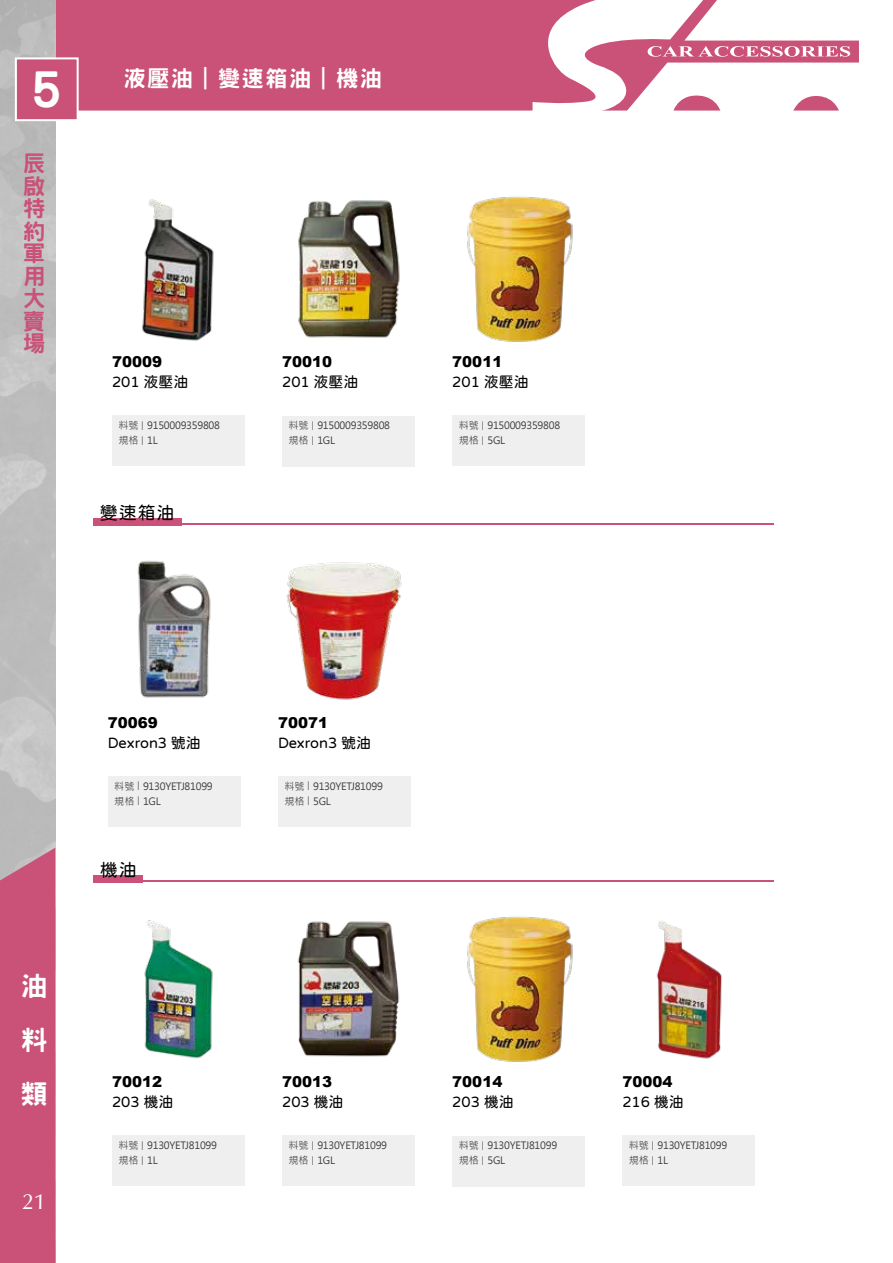
<style>
.page{position:relative;width:893px;height:1263px;background:#fff}
.page>*{position:absolute;margin:0;border:0;box-sizing:border-box;transform-origin:0 0}
.t1{font:800 48.6px "Han Wang Hei";color:#fff}
.t2{font:800 27px/54px "Han Wang Hei";color:#fff;text-align:justify}
.t3{font:800 22.5px "Han Wang Hei";letter-spacing:.05em;color:#fff}
.t4{font:800 22.5px/22.5px "Han Wang Hei";color:#ca5178;text-align:justify}
.t5{font:22.05px "Zapf Humanist 601 BT";color:#fff}
.t6{font:18px "jf openhuninn 1.0";letter-spacing:.05em;color:#000}
.t7{font:15px "jf openhuninn 1.0";color:#000}
.t8{font:900 15px "Arial";color:#000}
.t9{font:10.05px/15px "Microsoft Jheng Hei";letter-spacing:-.025em;color:#3e3a39}
.s1{font-size:8.1px}
</style>
<div class="page">
<div style="left:55px;top:0;width:472px;height:111px;background:#ca5178"></div>
<div style="left:0;top:848px;width:55px;height:415px;background:#ca5178"></div>
<svg style="left:527px;top:0;width:332px;height:111px"></svg>
<div style="left:16px;top:58px;width:62px;height:62px;background:#ca5178"></div>
<div style="left:15px;top:57px;width:64px;height:64px;border:2px solid #fff"></div>
<div style="left:94px;top:518px;width:88px;height:7px;background:#ca5178"></div>
<hr style="left:143px;top:523px;width:631px;height:2px;background:#ca5178">
<div style="left:108px;top:776px;width:133px;height:51px;background:#efefef"></div>
<div style="left:278px;top:776px;width:133px;height:51px;background:#efefef"></div>
<img style="left:137px;top:560px;width:74px;height:138px">
<img style="left:286px;top:562px;width:116px;height:138px">
<div style="left:94px;top:875px;width:49px;height:7px;background:#ca5178"></div>
<hr style="left:140px;top:880px;width:634px;height:2px;background:#ca5178">
<img style="left:656px;top:920px;width:66px;height:139px">
<div style="left:622px;top:1135px;width:133px;height:51px;background:#efefef"></div>
<img style="left:144px;top:920px;width:69px;height:139px">
<div style="left:112px;top:1135px;width:133px;height:51px;background:#efefef"></div>
<img style="left:297px;top:921px;width:103px;height:136px">
<img style="left:467px;top:916px;width:106px;height:146px">
<div style="left:282px;top:1135px;width:133px;height:51px;background:#efefef"></div>
<div style="left:452px;top:1135px;width:133px;height:51px;background:#efefef"></div>
<img style="left:142px;top:199px;width:72px;height:142px">
<img style="left:298px;top:200px;width:102px;height:138px">
<img style="left:467px;top:196px;width:106px;height:146px">
<div style="left:112px;top:415px;width:133px;height:51px;background:#efefef"></div>
<div style="left:282px;top:416px;width:133px;height:51px;background:#efefef"></div>
<div style="left:452px;top:415px;width:133px;height:51px;background:#efefef"></div>
<h1 class="t1" style="left:31px;top:64px;width:32px">5</h1>
<h3 class="t4" style="left:23px;top:152px;width:23px">辰啟特約軍用大賣場</h3>
<h3 class="t3" style="left:123px;top:66px;width:260px">液壓油｜變速箱油｜機油</h3>
<h3 class="t8" style="left:112px;top:351px;width:52px">70009</h3>
<h3 class="t7" style="left:112px;top:372px;width:78px">201 液壓油</h3>
<h3 class="t8" style="left:282px;top:351px;width:52px">70010</h3>
<h3 class="t7" style="left:282px;top:372px;width:78px">201 液壓油</h3>
<h3 class="t8" style="left:452px;top:351px;width:52px">70011</h3>
<h3 class="t7" style="left:452px;top:372px;width:78px">201 液壓油</h3>
<p class="t9" style="left:118px;top:418px;width:103px">料號<span class="s1">｜</span>9150009359808規格<span class="s1">｜</span>1L</p>
<p class="t9" style="left:289px;top:418px;width:103px">料號<span class="s1">｜</span>9150009359808規格<span class="s1">｜</span>1GL</p>
<p class="t9" style="left:459px;top:418px;width:103px">料號<span class="s1">｜</span>9150009359808規格<span class="s1">｜</span>5GL</p>
<h3 class="t6" style="left:100px;top:501px;width:76px">變速箱油</h3>
<h2 class="t2" style="left:21px;top:959px;width:28px">油料類</h2>
<h3 class="t5" style="left:22px;top:1188px;width:26px">21</h3>
<h3 class="t8" style="left:108px;top:712px;width:52px">70069</h3>
<h3 class="t7" style="left:108px;top:733px;width:95px">Dexron3 號油</h3>
<p class="t9" style="left:114px;top:778px;width:100px">料號<span class="s1">｜</span>9130YETJ81099規格<span class="s1">｜</span>1GL</p>
<h3 class="t6" style="left:100px;top:858px;width:38px">機油</h3>
<h3 class="t8" style="left:112px;top:1071px;width:52px">70012</h3>
<h3 class="t7" style="left:112px;top:1092px;width:63px">203 機油</h3>
<p class="t9" style="left:118px;top:1138px;width:100px">料號<span class="s1">｜</span>9130YETJ81099規格<span class="s1">｜</span>1L</p>
<h3 class="t8" style="left:278px;top:712px;width:52px">70071</h3>
<h3 class="t7" style="left:278px;top:733px;width:95px">Dexron3 號油</h3>
<p class="t9" style="left:284px;top:778px;width:100px">料號<span class="s1">｜</span>9130YETJ81099規格<span class="s1">｜</span>5GL</p>
<h3 class="t8" style="left:282px;top:1071px;width:52px">70013</h3>
<h3 class="t7" style="left:282px;top:1092px;width:63px">203 機油</h3>
<h3 class="t8" style="left:452px;top:1071px;width:52px">70014</h3>
<h3 class="t7" style="left:452px;top:1092px;width:63px">203 機油</h3>
<p class="t9" style="left:289px;top:1138px;width:100px">料號<span class="s1">｜</span>9130YETJ81099規格<span class="s1">｜</span>1GL</p>
<p class="t9" style="left:459px;top:1138px;width:100px">料號<span class="s1">｜</span>9130YETJ81099規格<span class="s1">｜</span>5GL</p>
<h3 class="t8" style="left:622px;top:1071px;width:52px">70004</h3>
<h3 class="t7" style="left:622px;top:1092px;width:63px">216 機油</h3>
<p class="t9" style="left:629px;top:1138px;width:100px">料號<span class="s1">｜</span>9130YETJ81099規格<span class="s1">｜</span>1L</p>
</div>
